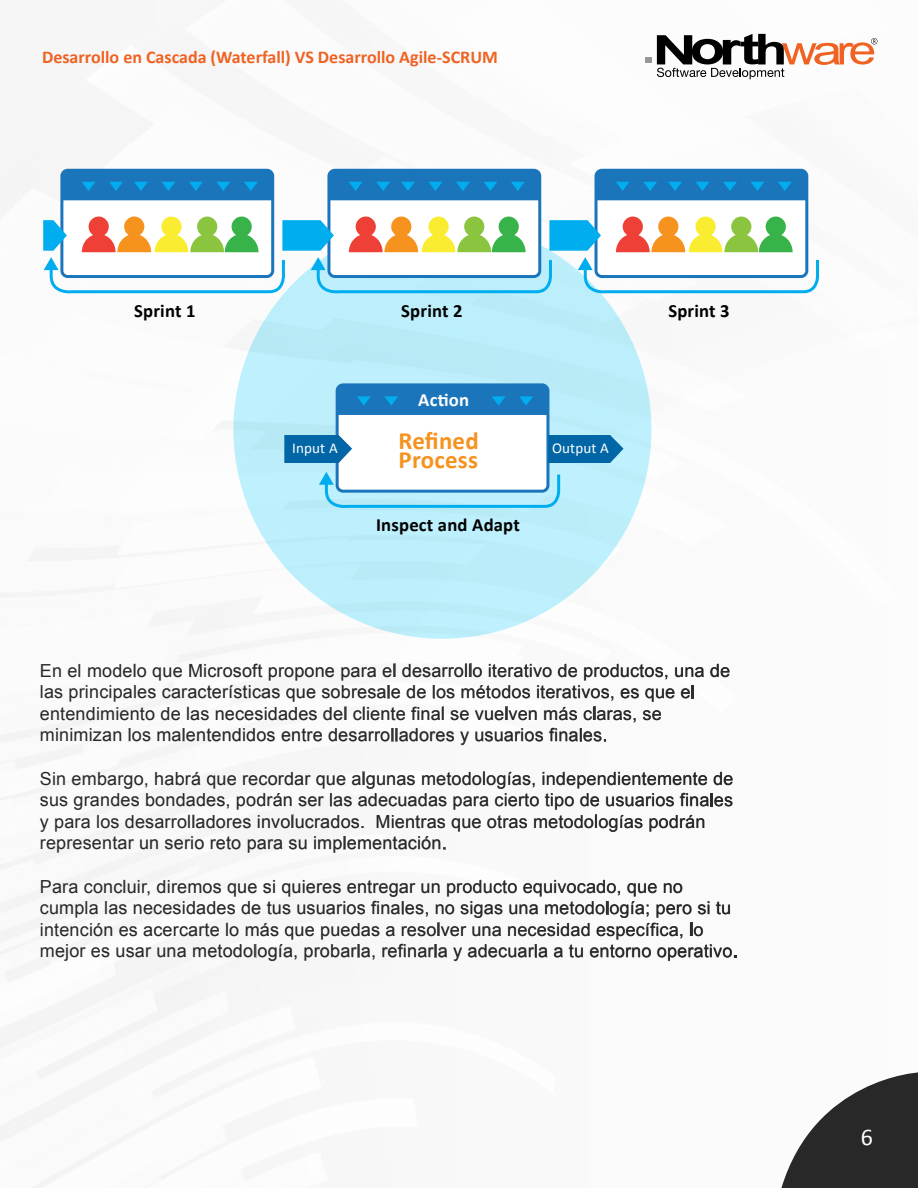
<style>
.page{position:relative;width:918px;height:1188px;background:#fff}
.page>*{position:absolute;margin:0;border:0;box-sizing:border-box;transform-origin:0 0}
.t1{font:700 24.9px/18.6px "Calibri";letter-spacing:.01em;color:#f6921e}
.t2{font:24px "Calibri";color:#fff}
.t3{font:700 18.6px "Calibri";letter-spacing:.01em;color:#000}
.t4{font:700 18.6px "Calibri";color:#fff}
.t5{font:18px/21.6px "Arial";letter-spacing:.01em;color:#282828}
.t6{font:700 18px "Calibri";color:#ef6222}
.t7{font:15px "Calibri";letter-spacing:.01em;color:#fff}
</style>
<div class="page">
<img style="left:0;top:33px;width:918px;height:1155px">
<svg style="left:781px;top:1073px;width:137px;height:115px"></svg>
<svg style="left:645px;top:58px;width:6px;height:5px"></svg>
<svg style="left:657px;top:34px;width:220px;height:45px"></svg>
<svg style="left:711px;top:664px;width:19px;height:13px"></svg>
<svg style="left:41px;top:664px;width:663px;height:58px"></svg>
<svg style="left:41px;top:729px;width:80px;height:13px"></svg>
<svg style="left:129px;top:729px;width:21px;height:13px"></svg>
<svg style="left:158px;top:729px;width:117px;height:13px"></svg>
<svg style="left:282px;top:729px;width:40px;height:13px"></svg>
<svg style="left:329px;top:729px;width:125px;height:13px"></svg>
<svg style="left:460px;top:732px;width:9px;height:13px"></svg>
<svg style="left:476px;top:729px;width:67px;height:13px"></svg>
<svg style="left:549px;top:728px;width:57px;height:14px"></svg>
<svg style="left:40px;top:772px;width:693px;height:81px"></svg>
<svg style="left:41px;top:880px;width:695px;height:81px"></svg>
<div style="left:233px;top:221px;width:418px;height:418px;background:#bceffb;border-radius:50%"></div>
<div style="left:62px;top:170px;width:211px;height:107px;background:#fff;border-radius:6px"></div>
<svg style="left:62px;top:170px;width:211px;height:30px;background:#1979be"></svg>
<div style="left:337px;top:385px;width:211px;height:106px;background:#fff;border-radius:6px"></div>
<div style="left:336px;top:383px;width:213px;height:110px;border:3px solid #1b75bb;border-radius:6px"></div>
<div style="left:337px;top:385px;width:211px;height:30px;background:#1b75bb"></div>
<svg style="left:319px;top:472px;width:242px;height:36px"></svg>
<div style="left:329px;top:170px;width:211px;height:107px;background:#fff;border-radius:6px"></div>
<svg style="left:329px;top:170px;width:211px;height:30px;background:#1979be"></svg>
<div style="left:596px;top:170px;width:211px;height:107px;background:#fff;border-radius:6px"></div>
<svg style="left:596px;top:170px;width:211px;height:30px;background:#1979be"></svg>
<svg style="left:43px;top:217px;width:778px;height:78px"></svg>
<svg style="left:284px;top:435px;width:68px;height:28px;background:#1975ae"></svg>
<svg style="left:548px;top:435px;width:76px;height:28px;background:#1273ad"></svg>
<p class="t6" style="left:42px;top:46px;width:457px">Desarrollo en Cascada (Waterfall) VS Desarrollo Agile-SCRUM</p>
<p class="t3" style="left:134px;top:299px;width:63px">Sprint 1</p>
<p class="t3" style="left:401px;top:299px;width:63px">Sprint 2</p>
<p class="t3" style="left:668px;top:299px;width:63px">Sprint 3</p>
<p class="t4" style="left:418px;top:388px;width:52px">Action</p>
<h1 class="t1" style="left:399px;top:431px;width:82px">Refined<br>Process</h1>
<p class="t7" style="left:292px;top:439px;width:47px">Input A</p>
<p class="t7" style="left:552px;top:439px;width:58px">Output A</p>
<p class="t3" style="left:376px;top:513px;width:145px">Inspect and Adapt</p>
<p class="t5" style="left:40px;top:660px;width:692px">En el modelo que Microsoft propone para el desarrollo iterativo de productos, una de las principales características que sobresale de los métodos iterativos, es que el entendimiento de las necesidades del cliente final se vuelven más claras, se minimizan los malentendidos entre desarrolladores y usuarios finales.</p>
<p class="t5" style="left:40px;top:768px;width:695px">Sin embargo, habrá que recordar que algunas metodologías, independientemente de sus grandes bondades, podrán ser las adecuadas para cierto tipo de usuarios finales y para los desarrolladores involucrados. Mientras que otras metodologías podrán representar un serio reto para su implementación.</p>
<p class="t5" style="left:40px;top:876px;width:699px">Para concluir, diremos que si quieres entregar un producto equivocado, que no cumpla las necesidades de tus usuarios finales, no sigas una metodología; pero si tu intención es acercarte lo más que puedas a resolver una necesidad específica, lo mejor es usar una metodología, probarla, refinarla y adecuarla a tu entorno operativo.</p>
<h2 class="t2" style="left:861px;top:1122px;width:14px">6</h2>
</div>
